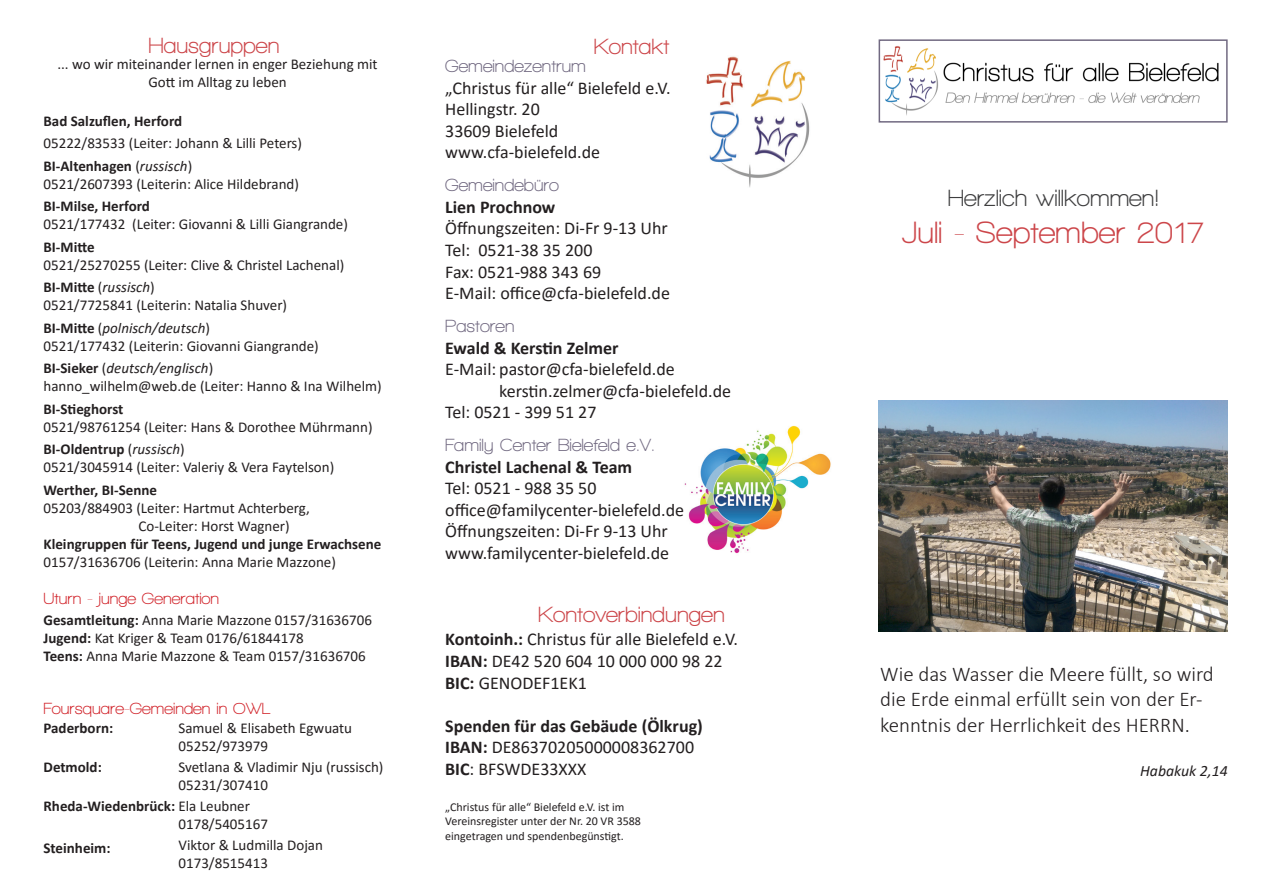
<style>
.page{position:relative;width:1263px;height:893px;background:#fff}
.page>*{position:absolute;margin:0;border:0;box-sizing:border-box;transform-origin:0 0}
.t1{font:700 31.5px "Walkway";color:#cc464a}
.t2{font:700 24px "Walkway";color:#3e3e3f}
.t3{font:700 22.5px "Walkway";color:#cc464a}
.t4{font:300 21px/25.2px "Calibri";color:#231f20}
.t5{font:18px "Calibri";color:#231f20}
.t6{font:700 18px "Calibri";color:#231f20}
.t7{font:700 18px "Walkway";color:#716981}
.t8{font:700 16.5px "Walkway";color:#d1232a}
.t9{font:italic 15.75px "Calibri";color:#231f20}
.t10{font:15px/18px "Calibri";color:#231f20}
.t11{font:700 15px "Calibri";color:#231f20}
.t12{font:italic 15px "Calibri";color:#231f20}
.t13{font:12px "Calibri";color:#231f20}
.s1{font-weight:400}
.s2{font-weight:400;font-style:italic}
.s3{font-weight:700;font-style:normal}
.s4{font-style:normal}
.s5{font-weight:700}
</style>
<div class="page">
<img style="left:684px;top:425px;width:147px;height:129px">
<img style="left:706px;top:56px;width:104px;height:131px">
<img style="left:878px;top:400px;width:350px;height:231px">
<img style="left:883px;top:46px;width:336px;height:70px">
<div style="left:879px;top:39px;width:348px;height:84px;border:2px solid #716981"></div>
<p class="t3" style="left:148px;top:33px;width:132px">Hausgruppen</p>
<p class="t10" style="left:57px;top:55px;width:322px;text-align:center">... wo wir miteinander lernen in enger Beziehung mit<br>Gott im Alltag zu leben</p>
<p class="t11" style="left:44px;top:110px;width:140px">Bad Salzuflen, Herford</p>
<p class="t10" style="left:44px;top:134px;width:260px">05222/83533 (Leiter: Johann &amp; Lilli Peters)</p>
<p class="t11" style="left:44px;top:155px;width:150px">BI-Altenhagen <span class="s1">(</span><span class="s2">russisch</span><span class="s1">)</span></p>
<p class="t10" style="left:44px;top:174px;width:257px">0521/2607393 (Leiterin: Alice Hildebrand)</p>
<p class="t11" style="left:44px;top:196px;width:108px">BI-Milse, Herford</p>
<p class="t10" style="left:44px;top:215px;width:306px">0521/177432 (Leiter: Giovanni &amp; Lilli Giangrande)</p>
<p class="t11" style="left:44px;top:236px;width:52px">BI-Mitte</p>
<p class="t10" style="left:44px;top:255px;width:302px">0521/25270255 (Leiter: Clive &amp; Christel Lachenal)</p>
<p class="t11" style="left:44px;top:277px;width:113px">BI-Mitte <span class="s1">(</span><span class="s2">russisch</span><span class="s1">)</span></p>
<p class="t10" style="left:44px;top:296px;width:245px">0521/7725841 (Leiterin: Natalia Shuver)</p>
<p class="t12" style="left:44px;top:317px;width:168px"><span class="s3">BI-Mitte</span> <span class="s4">(</span>polnisch/deutsch<span class="s4">)</span></p>
<p class="t10" style="left:44px;top:336px;width:277px">0521/177432 (Leiterin: Giovanni Giangrande)</p>
<p class="t12" style="left:44px;top:358px;width:171px"><span class="s3">BI-Sieker</span> <span class="s4">(</span>deutsch/englisch<span class="s4">)</span></p>
<p class="t10" style="left:44px;top:377px;width:340px">hanno_wilhelm@web.de (Leiter: Hanno &amp; Ina Wilhelm)</p>
<p class="t11" style="left:44px;top:398px;width:81px">BI-Stieghorst</p>
<p class="t10" style="left:44px;top:417px;width:330px">0521/98761254 (Leiter: Hans &amp; Dorothee Mührmann)</p>
<p class="t11" style="left:44px;top:439px;width:143px">BI-Oldentrup <span class="s1">(</span><span class="s2">russisch</span><span class="s1">)</span></p>
<p class="t10" style="left:44px;top:458px;width:292px">0521/3045914 (Leiter: Valeriy &amp; Vera Faytelson)</p>
<p class="t11" style="left:44px;top:479px;width:115px">Werther, BI-Senne</p>
<p class="t10" style="left:138px;top:498px;width:173px;text-indent:-95px">05203/884903 (Leiter: Hartmut Achterberg,<br>Co-Leiter: Horst Wagner)</p>
<p class="t11" style="left:44px;top:533px;width:339px">Kleingruppen für Teens, Jugend und junge Erwachsene</p>
<p class="t10" style="left:44px;top:552px;width:294px">0157/31636706 (Leiterin: Anna Marie Mazzone)</p>
<p class="t8" style="left:44px;top:590px;width:177px">Uturn - junge Generation</p>
<p class="t10" style="left:44px;top:611px;width:330px"><span class="s5">Gesamtleitung:</span> Anna Marie Mazzone 0157/31636706</p>
<p class="t10" style="left:44px;top:629px;width:262px"><span class="s5">Jugend:</span> Kat Kriger &amp; Team 0176/61844178</p>
<p class="t10" style="left:44px;top:647px;width:324px"><span class="s5">Teens:</span> Anna Marie Mazzone &amp; Team 0157/31636706</p>
<p class="t8" style="left:44px;top:699px;width:228px">Foursquare-Gemeinden in OWL</p>
<p class="t11" style="left:44px;top:717px;width:71px">Paderborn:</p>
<p class="t11" style="left:44px;top:756px;width:60px">Detmold:</p>
<p class="t11" style="left:44px;top:795px;width:208px">Rheda-Wiedenbrück: <span class="s1">Ela Leubner</span></p>
<p class="t11" style="left:44px;top:837px;width:69px">Steinheim:</p>
<p class="t10" style="left:179px;top:718px;width:175px">Samuel &amp; Elisabeth Egwuatu<br>05252/973979</p>
<p class="t10" style="left:179px;top:757px;width:206px">Svetlana &amp; Vladimir Nju (russisch)</p>
<p class="t10" style="left:179px;top:775px;width:91px">05231/307410</p>
<p class="t10" style="left:179px;top:814px;width:91px">0178/5405167</p>
<p class="t10" style="left:179px;top:835px;width:146px">Viktor &amp; Ludmilla Dojan</p>
<p class="t10" style="left:179px;top:853px;width:91px">0173/8515413</p>
<p class="t3" style="left:594px;top:34px;width:77px">Kontakt</p>
<p class="t7" style="left:445px;top:56px;width:142px">Gemeindezentrum</p>
<p class="t5" style="left:445px;top:75px;width:227px">„Christus für alle“ Bielefeld e.V.</p>
<p class="t5" style="left:445px;top:97px;width:96px">Hellingstr. 20</p>
<p class="t5" style="left:445px;top:118px;width:115px">33609 Bielefeld</p>
<p class="t5" style="left:445px;top:140px;width:157px">www.cfa-bielefeld.de</p>
<p class="t7" style="left:445px;top:175px;width:115px">Gemeindebüro</p>
<p class="t6" style="left:445px;top:194px;width:112px">Lien Prochnow</p>
<p class="t5" style="left:445px;top:216px;width:224px">Öffnungszeiten: Di-Fr 9-13 Uhr</p>
<p class="t5" style="left:445px;top:238px;width:149px">Tel: 0521-38 35 200</p>
<p class="t5" style="left:445px;top:259px;width:158px">Fax: 0521-988 343 69</p>
<p class="t5" style="left:445px;top:281px;width:226px">E-Mail: office@cfa-bielefeld.de</p>
<p class="t7" style="left:445px;top:316px;width:71px">Pastoren</p>
<p class="t6" style="left:445px;top:335px;width:175px">Ewald &amp; Kerstin Zelmer</p>
<p class="t5" style="left:445px;top:357px;width:231px">E-Mail: pastor@cfa-bielefeld.de</p>
<p class="t5" style="left:499px;top:378px;width:233px">kerstin.zelmer@cfa-bielefeld.de</p>
<p class="t5" style="left:445px;top:400px;width:153px">Tel: 0521 - 399 51 27</p>
<p class="t7" style="left:445px;top:435px;width:211px">Family Center Bielefeld e.V.</p>
<p class="t6" style="left:445px;top:454px;width:189px">Christel Lachenal &amp; Team</p>
<p class="t5" style="left:445px;top:476px;width:153px">Tel: 0521 - 988 35 50</p>
<p class="t5" style="left:445px;top:497px;width:240px">office@familycenter-bielefeld.de</p>
<p class="t5" style="left:445px;top:519px;width:224px">Öffnungszeiten: Di-Fr 9-13 Uhr</p>
<p class="t5" style="left:445px;top:541px;width:226px">www.familycenter-bielefeld.de</p>
<p class="t3" style="left:538px;top:602px;width:188px">Kontoverbindungen</p>
<p class="t5" style="left:445px;top:627px;width:294px"><span class="s5">Kontoinh.:</span> Christus für alle Bielefeld e.V.</p>
<p class="t5" style="left:445px;top:649px;width:279px"><span class="s5">IBAN:</span> DE42 520 604 10 000 000 98 22</p>
<p class="t5" style="left:445px;top:670px;width:143px"><span class="s5">BIC:</span> GENODEF1EK1</p>
<p class="t6" style="left:445px;top:713px;width:259px">Spenden für das Gebäude (Ölkrug)</p>
<p class="t5" style="left:445px;top:735px;width:250px"><span class="s5">IBAN:</span> DE86370205000008362700</p>
<p class="t5" style="left:445px;top:757px;width:143px"><span class="s5">BIC</span>: BFSWDE33XXX</p>
<p class="t13" style="left:445px;top:799px;width:181px">„Christus für alle“ Bielefeld e.V. ist im</p>
<p class="t13" style="left:445px;top:813px;width:197px">Vereinsregister unter der Nr. 20 VR 3588</p>
<p class="t13" style="left:445px;top:827px;width:180px">eingetragen und spendenbegünstigt.</p>
<p class="t2" style="left:948px;top:185px;width:213px">Herzlich willkommen!</p>
<p class="t1" style="left:902px;top:216px;width:304px">Juli - September 2017</p>
<p class="t4" style="left:880px;top:661px;width:335px">Wie das Wasser die Meere füllt, so wird die Erde einmal erfüllt sein von der Er&shy;kenntnis der Herrlichkeit des HERRN.</p>
<p class="t9" style="left:1140px;top:759px;width:89px">Habakuk 2,14</p>
</div>
